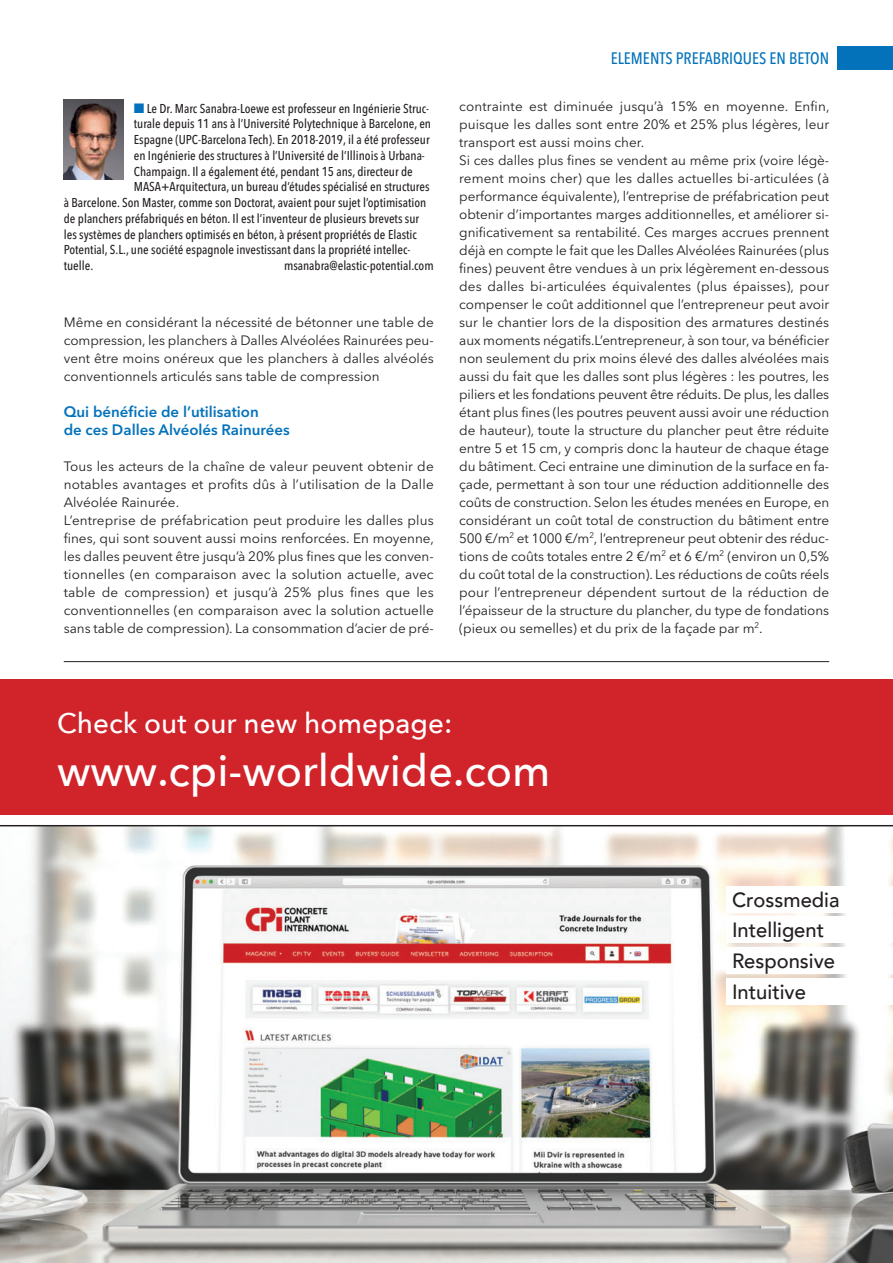
<style>
.page{position:relative;width:893px;height:1263px;background:#fff}
.page>*{position:absolute;margin:0;border:0;box-sizing:border-box;transform-origin:0 0}
.t1{font:500 44.1px "Avenir Next";color:#fff}
.t2{font:500 28.35px "Avenir Next";color:#fff}
.t3{font:500 20.55px/30.9px "Avenir";color:#231f20}
.t4{font:500 16.5px "Avenir Next Condensed";color:#0372bb}
.t5{font:600 15px "Avenir Next";color:#0372bb}
.t6{font:13.5px/18px "Avenir Next";color:#231f20;text-align:justify}
.t7{font:500 12.75px/15.8px "Avenir Next Condensed";color:#231f20}
.s1{font-family:"European Pi Three";font-weight:400;color:#0372bb}
</style>
<div class="page">
<div style="left:0;top:680px;width:893px;height:135px;background:#d1232a"></div>
<img style="left:0;top:826px;width:893px;height:437px">
<div style="left:727px;top:886px;width:166px;height:26px;background:#fff"></div>
<div style="left:727px;top:917px;width:166px;height:26px;background:#fff"></div>
<div style="left:727px;top:947px;width:166px;height:27px;background:#fff"></div>
<div style="left:727px;top:978px;width:166px;height:27px;background:#fff"></div>
<hr style="left:0;top:825px;width:893px;height:1px;background:#231f20">
<img style="left:64px;top:100px;width:59px;height:79px">
<hr style="left:64px;top:661px;width:765px;height:1px;background:#231f20">
<div style="left:838px;top:47px;width:55px;height:23px;background:#0372bb"></div>
<p class="t7" style="left:134px;top:101px;width:297px"><span class="s1">-</span> Le Dr. Marc Sanabra-Loewe est professeur en Ingénierie Struc-</p>
<p class="t7" style="left:134px;top:117px;width:299px">turale depuis 11 ans à l’Université Polytechnique à Barcelone, en</p>
<p class="t7" style="left:134px;top:133px;width:297px">Espagne (UPC-Barcelona Tech). En 2018-2019, il a été professeur</p>
<p class="t7" style="left:134px;top:149px;width:293px">en Ingénierie des structures à l’Université de l’Illinois à Urbana-</p>
<p class="t7" style="left:134px;top:164px;width:281px">Champaign. Il a également été, pendant 15 ans, directeur de</p>
<p class="t7" style="left:134px;top:180px;width:297px">MASA+Arquitectura, un bureau d’études spécialisé en structures</p>
<p class="t7" style="left:64px;top:196px;width:364px">à Barcelone. Son Master, comme son Doctorat, avaient pour sujet l’optimisation</p>
<p class="t7" style="left:64px;top:212px;width:357px">de planchers préfabriqués en béton. Il est l’inventeur de plusieurs brevets sur</p>
<p class="t7" style="left:64px;top:227px;width:355px">les systèmes de planchers optimisés en béton, à présent propriétés de Elastic</p>
<p class="t7" style="left:64px;top:243px;width:348px">Potential, S.L., une société espagnole investissant dans la propriété intellec&shy;tuelle.</p>
<p class="t7" style="left:284px;top:259px;width:151px">msanabra@elastic-potential.com</p>
<p class="t6" style="left:64px;top:314px;width:371px">Même en considérant la nécessité de bétonner une table de compression, les planchers à Dalles Alvéolées Rainurées peu&shy;vent être moins onéreux que les planchers à dalles alvéolés conventionnels articulés sans table de compression</p>
<p class="t5" style="left:64px;top:405px;width:196px">Qui bénéficie de l’utilisation</p>
<p class="t5" style="left:64px;top:423px;width:227px">de ces Dalles Alvéolés Rainurées</p>
<p class="t6" style="left:64px;top:458px;width:371px">Tous les acteurs de la chaîne de valeur peuvent obtenir de notables avantages et profits dûs à l’utilisation de la Dalle Alvéolée Rainurée.</p>
<p class="t6" style="left:64px;top:512px;width:372px">L’entreprise de préfabrication peut produire les dalles plus fines, qui sont souvent aussi moins renforcées. En moyenne, les dalles peuvent être jusqu’à 20% plus fines que les conven&shy;tionnelles (en comparaison avec la solution actuelle, avec table de compression) et jusqu’à 25% plus fines que les conventionnelles (en comparaison avec la solution actuelle sans table de compression). La consommation d’acier de pré-</p>
<p class="t4" style="left:611px;top:51px;width:220px">ELEMENTS PREFABRIQUES EN BETON</p>
<p class="t6" style="left:459px;top:98px;width:372px">contrainte est diminuée jusqu’à 15% en moyenne. Enfin, puisque les dalles sont entre 20% et 25% plus légères, leur transport est aussi moins cher.</p>
<p class="t6" style="left:459px;top:152px;width:371px">Si ces dalles plus fines se vendent au même prix (voire légè&shy;rement moins cher) que les dalles actuelles bi-articulées (à performance équivalente), l’entreprise de préfabrication peut obtenir d’importantes marges additionnelles, et améliorer si&shy;gnificativement sa rentabilité. Ces marges accrues prennent déjà en compte le fait que les Dalles Alvéolées Rainurées (plus fines) peuvent être vendues à un prix légèrement en-dessous des dalles bi-articulées équivalentes (plus épaisses), pour compenser le coût additionnel que l’entrepreneur peut avoir sur le chantier lors de la disposition des armatures destinés aux moments négatifs.L’entrepreneur, à son tour, va bénéficier non seulement du prix moins élevé des dalles alvéolées mais aussi du fait que les dalles sont plus légères : les poutres, les piliers et les fondations peuvent être réduits. De plus, les dalles étant plus fines (les poutres peuvent aussi avoir une réduction de hauteur), toute la structure du plancher peut être réduite entre 5 et 15 cm, y compris donc la hauteur de chaque étage du bâtiment. Ceci entraine une diminution de la surface en fa&shy;çade, permettant à son tour une réduction additionnelle des coûts de construction. Selon les études menées en Europe, en considérant un coût total de construction du bâtiment entre 500 €/m<sup>2</sup> et 1000 €/m<sup>2</sup>, l’entrepreneur peut obtenir des réduc&shy;tions de coûts totales entre 2 €/m<sup>2</sup> et 6 €/m<sup>2</sup> (environ un 0,5% du coût total de la construction). Les réductions de coûts réels pour l’entrepreneur dépendent surtout de la réduction de l’épaisseur de la structure du plancher, du type de fondations (pieux ou semelles) et du prix de la façade par m<sup>2</sup>.</p>
<p class="t2" style="left:57px;top:705px;width:397px">Check out our new homepage:</p>
<p class="t1" style="left:57px;top:742px;width:495px">www.cpi-worldwide.com</p>
<p class="t3" style="left:732px;top:885px;width:109px">Crossmedia<br>Intelligent<br>Responsive<br>Intuitive</p>
</div>
